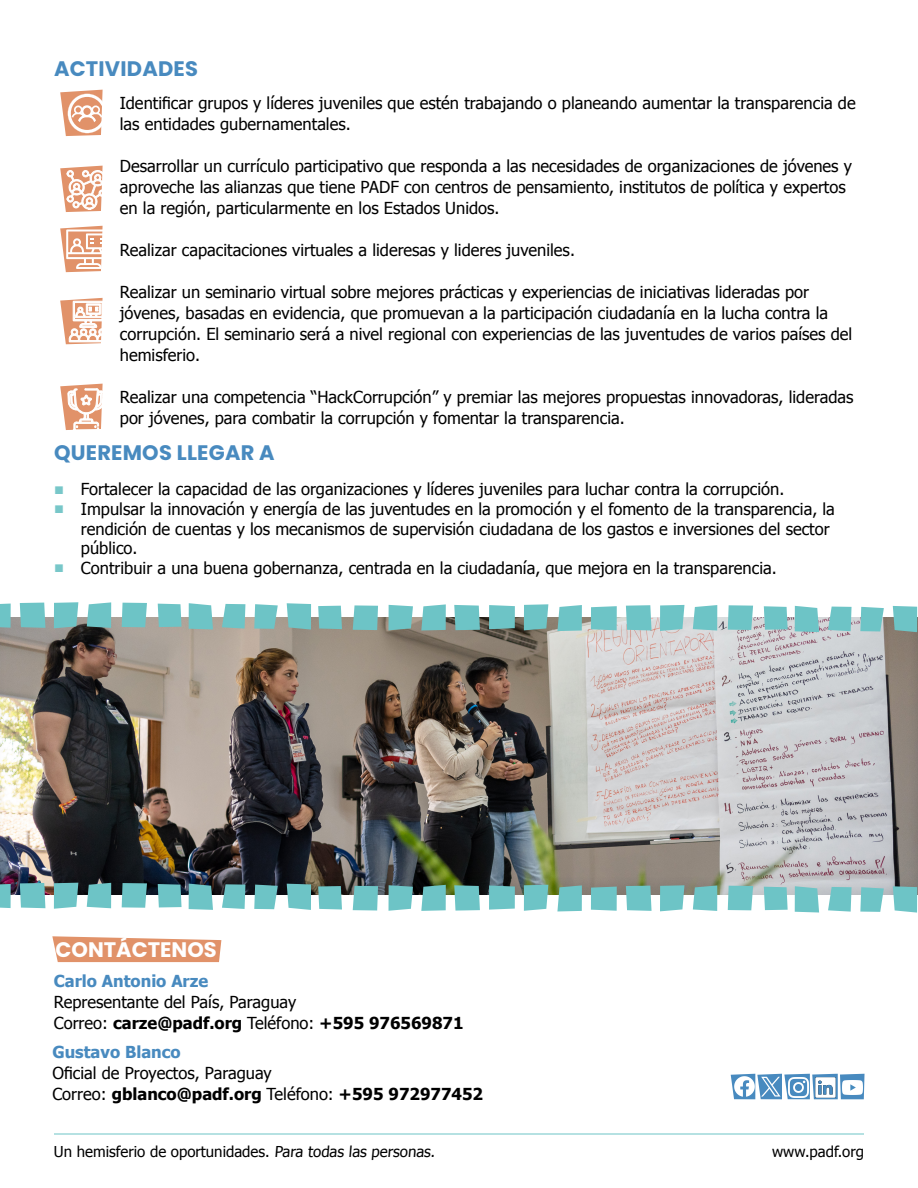
<style>
.page{position:relative;width:918px;height:1188px;background:#fff}
.page>*{position:absolute;margin:0;border:0;box-sizing:border-box;transform-origin:0 0}
.t1{font:700 21px "Poppins";letter-spacing:.01em;color:#488abf}
.t2{font:700 21px "Poppins";color:#fff}
.t3{font:16.5px/21px "Tahoma";color:#000}
.t4{font:700 16.5px "Tahoma";color:#488abf}
.t5{font:15px "Tahoma";color:#000}
.s1{font-family:"Arial";color:#78c7c9}
.s2{font-weight:700}
</style>
<div class="page">
<hr style="left:54px;top:1134px;width:810px;height:1px;background:#6dc4c6">
<svg style="left:731px;top:1074px;width:134px;height:25px"></svg>
<div style="left:0;top:617px;width:918px;height:279px;background:#000;opacity:.08"></div>
<svg style="left:660px;top:885px;width:24px;height:26px"></svg>
<svg style="left:557px;top:885px;width:25px;height:26px"></svg>
<svg style="left:893px;top:886px;width:24px;height:27px"></svg>
<svg style="left:795px;top:886px;width:24px;height:27px"></svg>
<svg style="left:626px;top:886px;width:26px;height:25px"></svg>
<svg style="left:591px;top:887px;width:26px;height:24px"></svg>
<svg style="left:764px;top:887px;width:24px;height:23px"></svg>
<svg style="left:693px;top:885px;width:24px;height:26px"></svg>
<svg style="left:728px;top:886px;width:25px;height:24px"></svg>
<svg style="left:860px;top:887px;width:24px;height:25px"></svg>
<svg style="left:828px;top:887px;width:24px;height:25px"></svg>
<svg style="left:421px;top:885px;width:25px;height:26px"></svg>
<svg style="left:54px;top:883px;width:24px;height:26px"></svg>
<svg style="left:524px;top:885px;width:24px;height:26px"></svg>
<svg style="left:287px;top:884px;width:24px;height:26px"></svg>
<svg style="left:189px;top:884px;width:24px;height:26px"></svg>
<svg style="left:454px;top:885px;width:26px;height:26px"></svg>
<svg style="left:20px;top:883px;width:25px;height:25px"></svg>
<svg style="left:489px;top:885px;width:26px;height:25px"></svg>
<div style="left:0;top:884px;width:11px;height:24px;background:#6dc4c6"></div>
<svg style="left:318px;top:886px;width:24px;height:24px"></svg>
<svg style="left:158px;top:884px;width:24px;height:23px"></svg>
<svg style="left:389px;top:885px;width:24px;height:26px"></svg>
<svg style="left:87px;top:883px;width:24px;height:25px"></svg>
<svg style="left:353px;top:886px;width:25px;height:24px"></svg>
<svg style="left:122px;top:883px;width:25px;height:25px"></svg>
<svg style="left:254px;top:885px;width:24px;height:24px"></svg>
<svg style="left:222px;top:884px;width:23px;height:25px"></svg>
<svg style="left:660px;top:605px;width:24px;height:26px"></svg>
<svg style="left:557px;top:605px;width:25px;height:26px"></svg>
<svg style="left:893px;top:606px;width:24px;height:26px"></svg>
<svg style="left:795px;top:606px;width:24px;height:26px"></svg>
<svg style="left:626px;top:605px;width:26px;height:25px"></svg>
<svg style="left:591px;top:606px;width:26px;height:24px"></svg>
<svg style="left:764px;top:606px;width:24px;height:24px"></svg>
<svg style="left:693px;top:605px;width:24px;height:26px"></svg>
<svg style="left:728px;top:605px;width:25px;height:25px"></svg>
<svg style="left:860px;top:607px;width:24px;height:24px"></svg>
<svg style="left:828px;top:607px;width:24px;height:24px"></svg>
<svg style="left:421px;top:604px;width:25px;height:26px"></svg>
<svg style="left:54px;top:602px;width:24px;height:26px"></svg>
<svg style="left:524px;top:604px;width:24px;height:26px"></svg>
<svg style="left:287px;top:603px;width:24px;height:27px"></svg>
<svg style="left:189px;top:603px;width:24px;height:26px"></svg>
<svg style="left:454px;top:605px;width:26px;height:25px"></svg>
<svg style="left:20px;top:603px;width:25px;height:25px"></svg>
<svg style="left:489px;top:605px;width:26px;height:24px"></svg>
<div style="left:0;top:604px;width:11px;height:24px;background:#6dc4c6"></div>
<svg style="left:318px;top:606px;width:24px;height:23px"></svg>
<svg style="left:158px;top:604px;width:24px;height:23px"></svg>
<svg style="left:389px;top:605px;width:24px;height:25px"></svg>
<svg style="left:87px;top:602px;width:24px;height:26px"></svg>
<svg style="left:353px;top:605px;width:25px;height:25px"></svg>
<svg style="left:122px;top:603px;width:25px;height:24px"></svg>
<svg style="left:254px;top:604px;width:24px;height:25px"></svg>
<svg style="left:222px;top:604px;width:23px;height:25px"></svg>
<svg style="left:52px;top:936px;width:169px;height:26px;background:#e49d78"></svg>
<svg style="left:60px;top:90px;width:43px;height:46px"></svg>
<svg style="left:60px;top:166px;width:43px;height:46px"></svg>
<svg style="left:60px;top:226px;width:43px;height:46px"></svg>
<svg style="left:60px;top:298px;width:43px;height:46px"></svg>
<svg style="left:60px;top:384px;width:43px;height:46px"></svg>
<p class="t1" style="left:54px;top:57px;width:145px">ACTIVIDADES</p>
<p class="t3" style="left:120px;top:92px;width:737px">Identificar grupos y líderes juveniles que estén trabajando o planeando aumentar la transparencia de las entidades gubernamentales.</p>
<p class="t3" style="left:120px;top:155px;width:734px">Desarrollar un currículo participativo que responda a las necesidades de organizaciones de jóvenes y aproveche las alianzas que tiene PADF con centros de pensamiento, institutos de política y expertos en la región, particularmente en los Estados Unidos.</p>
<p class="t3" style="left:120px;top:239px;width:457px">Realizar capacitaciones virtuales a lideresas y lideres juveniles.</p>
<p class="t3" style="left:120px;top:281px;width:734px">Realizar un seminario virtual sobre mejores prácticas y experiencias de iniciativas lideradas por jóvenes, basadas en evidencia, que promuevan a la participación ciudadanía en la lucha contra la corrupción. El seminario será a nivel regional con experiencias de las juventudes de varios países del hemisferio.</p>
<p class="t3" style="left:120px;top:386px;width:735px">Realizar una competencia “HackCorrupción” y premiar las mejores propuestas innovadoras, lideradas por jóvenes, para combatir la corrupción y fomentar la transparencia.</p>
<p class="t1" style="left:54px;top:440px;width:222px">QUEREMOS LLEGAR A</p>
<p class="t3" style="left:54px;top:478px;width:732px"><span class="s1">■</span> Fortalecer la capacidad de las organizaciones y líderes juveniles para luchar contra la corrupción.</p>
<p class="t3" style="left:81px;top:499px;width:755px;line-height:19.5px;text-indent:-27px"><span class="s1">■</span> Impulsar la innovación y energía de las juventudes en la promoción y el fomento de la transparencia, la rendición de cuentas y los mecanismos de supervisión ciudadana de los gastos e inversiones del sector público.</p>
<p class="t3" style="left:54px;top:556px;width:724px"><span class="s1">■</span> Contribuir a una buena gobernanza, centrada en la ciudadanía, que mejora en la transparencia.</p>
<p class="t2" style="left:56px;top:938px;width:163px">CONTÁCTENOS</p>
<p class="t4" style="left:54px;top:969px;width:156px">Carlo Antonio Arze</p>
<p class="t3" style="left:54px;top:990px;width:411px">Representante del País, Paraguay<br>Correo: <span class="s2">carze@padf.org</span> Teléfono: <span class="s2">+595 976569871</span></p>
<p class="t4" style="left:52px;top:1040px;width:130px">Gustavo Blanco</p>
<p class="t3" style="left:52px;top:1061px;width:432px">Oficial de Proyectos, Paraguay<br>Correo: <span class="s2">gblanco@padf.org</span> Teléfono: <span class="s2">+595 972977452</span></p>
<p class="t5" style="left:54px;top:1142px;width:384px">Un hemisferio de oportunidades. Para todas las personas.</p>
<p class="t5" style="left:772px;top:1142px;width:93px">www.padf.org</p>
</div>
